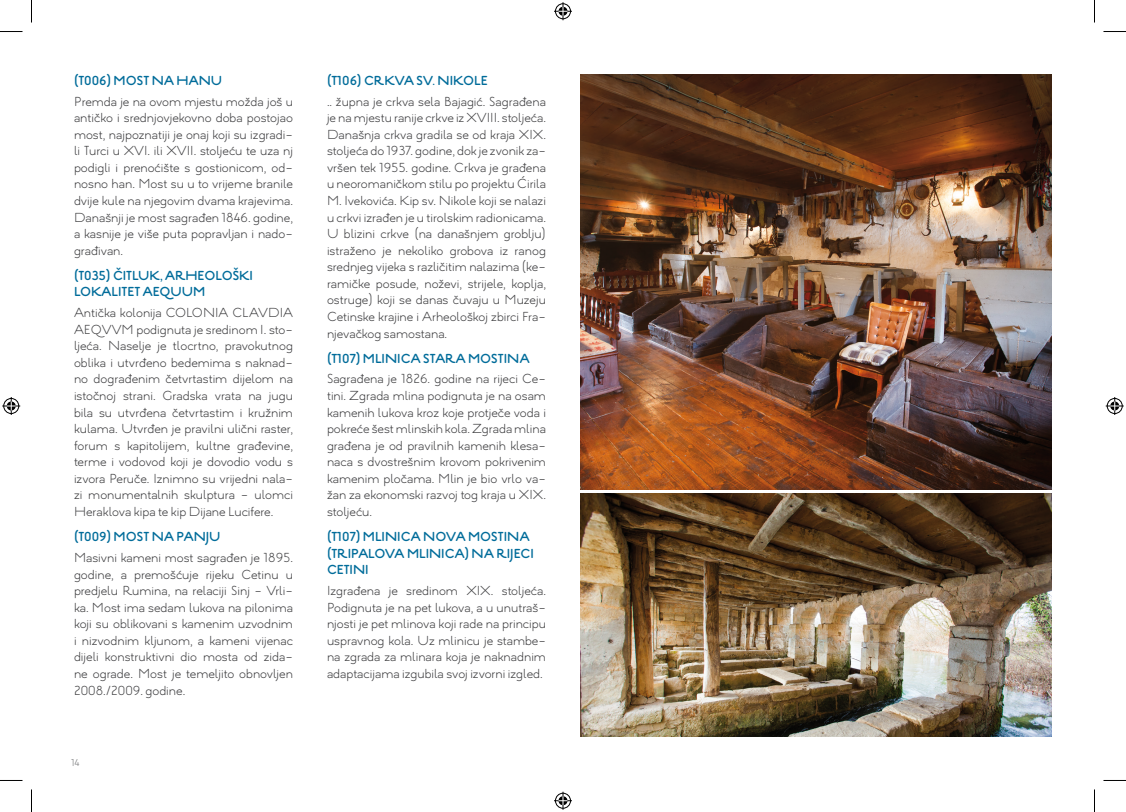
<style>
.page{position:relative;width:1126px;height:812px;background:#fff}
.page>*{position:absolute;margin:0;border:0;box-sizing:border-box;transform-origin:0 0}
.t1{font:300 13.8px/16.5px "Estilo Text";color:#3e3e40;text-align:justify}
.t2{font:700 13.8px/16.5px "Estilo Text";color:#006c9a}
.t3{font:300 10.5px "Estilo Text";color:#707173}
</style>
<div class="page">
<img style="left:580px;top:493px;width:472px;height:243px">
<img style="left:580px;top:74px;width:472px;height:415px">
<svg style="left:0;top:31px;width:22px;height:1px"></svg>
<svg style="left:1103px;top:31px;width:23px;height:1px"></svg>
<svg style="left:0;top:780px;width:22px;height:1px"></svg>
<svg style="left:1103px;top:780px;width:23px;height:1px"></svg>
<svg style="left:31px;top:0;width:1px;height:23px"></svg>
<svg style="left:31px;top:789px;width:1px;height:22px"></svg>
<svg style="left:1094px;top:0;width:1px;height:23px"></svg>
<svg style="left:1094px;top:789px;width:1px;height:22px"></svg>
<svg style="left:554px;top:2px;width:18px;height:18px"></svg>
<svg style="left:554px;top:791px;width:18px;height:18px"></svg>
<svg style="left:2px;top:397px;width:18px;height:18px"></svg>
<svg style="left:1106px;top:397px;width:18px;height:18px"></svg>
<p class="t2" style="left:74px;top:72px;width:150px">(T006) MOST NA HANU</p>
<p class="t1" style="left:74px;top:93px;width:221px">Premda je na ovom mjestu možda još u antičko i srednjovjekovno doba postojao most, najpoznatiji je onaj koji su izgradi&shy;li Turci u XVI. ili XVII. stoljeću te uza nj podigli i prenoćište s gostionicom, od&shy;nosno han. Most su u to vrijeme branile dvije kule na njegovim dvama krajevima.<br>Današnji je most sagrađen 1846. godine, a kasnije je više puta popravljan i nado&shy;građivan.</p>
<p class="t2" style="left:74px;top:267px;width:181px">(T035) ČITLUK, ARHEOLOŠKI<br>LOKALITET AEQUUM</p>
<p class="t1" style="left:74px;top:304px;width:220px">Antička kolonija COLONIA CLAVDIA AEQVVM podignuta je sredinom I. sto&shy;ljeća. Naselje je tlocrtno, pravokutnog oblika i utvrđeno bedemima s naknad&shy;no dograđenim četvrtastim dijelom na istočnoj strani. Gradska vrata na jugu bila su utvrđena četvrtastim i kružnim kulama. Utvrđen je pravilni ulični raster, forum s kapitolijem, kultne građevine, terme i vodovod koji je dovodio vodu s izvora Peruče. Iznimno su vrijedni nala&shy;zi monumentalnih skulptura – ulomci Heraklova kipa te kip Dijane Lucifere.</p>
<p class="t2" style="left:74px;top:528px;width:148px">(T009) MOST NA PANJU</p>
<p class="t1" style="left:74px;top:549px;width:221px">Masivni kameni most sagrađen je 1895. godine, a premošćuje rijeku Cetinu u predjelu Rumina, na relaciji Sinj – Vrli&shy;ka. Most ima sedam lukova na pilonima koji su oblikovani s kamenim uzvodnim i nizvodnim kljunom, a kameni vijenac dijeli konstruktivni dio mosta od zida&shy;ne ograde. Most je temeljito obnovljen 2008./2009. godine.</p>
<p class="t3" style="left:71px;top:755px;width:10px">14</p>
<p class="t2" style="left:327px;top:72px;width:162px">(T106) CRKVA SV. NIKOLE</p>
<p class="t1" style="left:327px;top:93px;width:220px">.. župna je crkva sela Bajagić. Sagrađena je na mjestu ranije crkve iz XVIII. stoljeća.<br>Današnja crkva gradila se od kraja XIX. stoljeća do 1937. godine, dok je zvonik za&shy;vršen tek 1955. godine. Crkva je građena u neoromaničkom stilu po projektu Ćirila M. Ivekovića. Kip sv. Nikole koji se nalazi u crkvi izrađen je u tirolskim radionicama.<br>U blizini crkve (na današnjem groblju) istraženo je nekoliko grobova iz ranog srednjeg vijeka s različitim nalazima (ke&shy;ramičke posude, noževi, strijele, koplja, ostruge) koji se danas čuvaju u Muzeju Cetinske krajine i Arheološkoj zbirci Fra&shy;njevačkog samostana.</p>
<p class="t2" style="left:327px;top:350px;width:204px">(T107) MLINICA STARA MOSTINA</p>
<p class="t1" style="left:327px;top:371px;width:220px">Sagrađena je 1826. godine na rijeci Ce&shy;tini. Zgrada mlina podignuta je na osam kamenih lukova kroz koje protječe voda i pokreće šest mlinskih kola. Zgrada mlina građena je od pravilnih kamenih klesa&shy;naca s dvostrešnim krovom pokrivenim kamenim pločama. Mlin je bio vrlo va&shy;žan za ekonomski razvoj tog kraja u XIX. stoljeću.</p>
<p class="t2" style="left:327px;top:528px;width:208px">(T107) MLINICA NOVA MOSTINA (TRIPALOVA MLINICA) NA RIJECI<br>CETINI</p>
<p class="t1" style="left:327px;top:582px;width:221px">Izgrađena je sredinom XIX. stoljeća.<br>Podignuta je na pet lukova, a u unutraš&shy;njosti je pet mlinova koji rade na principu uspravnog kola. Uz mlinicu je stambe&shy;na zgrada za mlinara koja je naknadnim adaptacijama izgubila svoj izvorni izgled.</p>
</div>
